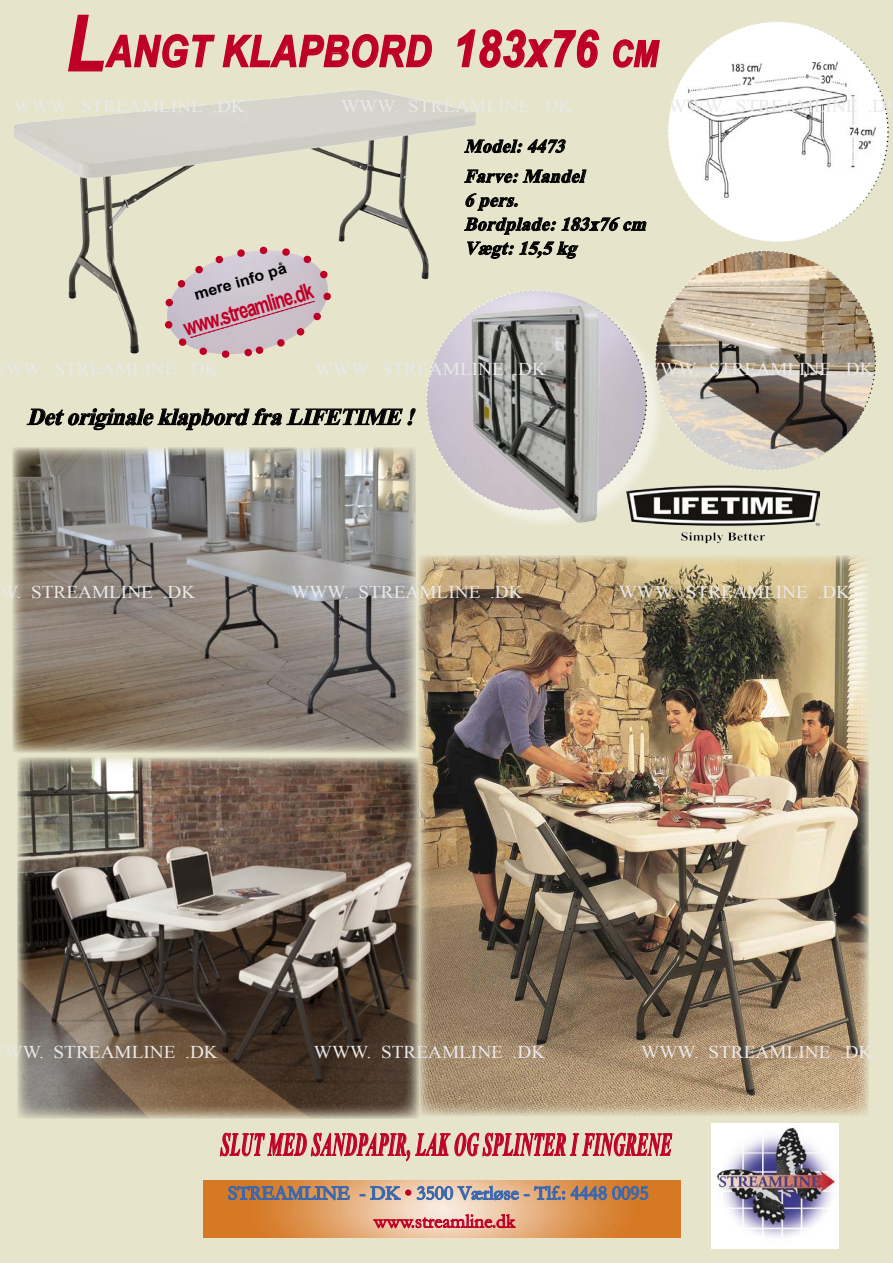
<style>
.page{position:relative;width:893px;height:1263px;background:#e6e4cb}
.page>*{position:absolute;margin:0;border:0;box-sizing:border-box;transform-origin:0 0}
.t1{font:italic 700 43.2px "Arial";letter-spacing:.02em;color:#be0027;scale:.83 1}
.t2{font:italic 700 32.4px "Times New Roman";letter-spacing:.03em;color:#be0027;scale:.51 1}
.t3{font:italic 700 23.55px "Times New Roman";color:#000}
.t4{font:700 22.5px "Arial";color:#be0027;scale:.74 1}
.t5{font:19.5px "Garamond";color:#be0027}
.t6{font:italic 700 18.45px/24px "Times New Roman";color:#000}
.t7{font:18px "Times New Roman";color:#e9e9e9;scale:1.07 1}
.t8{font:700 15px "Arial";color:#000;scale:1.07 1}
.s1{font-size:77.1px}
.s2{font-size:50.4px}
.s3{font-size:36px}
</style>
<div class="page">
<img style="left:203px;top:1180px;width:478px;height:57px">
<img style="left:667px;top:485px;width:152px;height:59px">
<img style="left:711px;top:1124px;width:128px;height:124px">
<svg style="left:475px;top:139px;width:91px;height:15px"></svg>
<svg style="left:475px;top:169px;width:112px;height:15px"></svg>
<svg style="left:475px;top:193px;width:43px;height:18px"></svg>
<svg style="left:475px;top:217px;width:172px;height:18px"></svg>
<svg style="left:475px;top:241px;width:104px;height:18px"></svg>
<svg style="left:475px;top:29px;width:125px;height:39px"></svg>
<svg style="left:613px;top:39px;width:47px;height:29px"></svg>
<svg style="left:227px;top:1180px;width:124px;height:43px;background:#be8557"></svg>
<svg style="left:359px;top:1180px;width:290px;height:51px;background:#cf9f82"></svg>
<div style="left:427px;top:291px;width:240px;height:240px;background:#fff;opacity:.5"></div>
<img style="left:427px;top:291px;width:219px;height:219px;border-radius:50%">
<img style="left:668px;top:22px;width:220px;height:220px;border-radius:50%">
<img style="left:419px;top:555px;width:450px;height:561px">
<img style="left:656px;top:251px;width:219px;height:220px;border-radius:50%">
<img style="left:13px;top:14px;width:462px;height:395px">
<img style="left:17px;top:757px;width:402px;height:361px">
<img style="left:12px;top:447px;width:403px;height:306px">
<svg style="left:26px;top:406px;width:390px;height:24px"></svg>
<img style="left:469px;top:300px;width:135px;height:226px">
<svg style="left:163px;top:247px;width:169px;height:111px"></svg>
<svg style="left:220px;top:1133px;width:453px;height:29px"></svg>
<h1 class="t1" style="left:66px;top:23px;width:715px"><span class="s1">L</span>ANGT KLAPBORD <span class="s2">183x76</span> <span class="s3">CM</span></h1>
<p class="t7" style="left:14px;top:94px;width:218px">WWW. STREAMLINE .DK</p>
<p class="t7" style="left:341px;top:94px;width:218px">WWW. STREAMLINE .DK</p>
<p class="t7" style="left:668px;top:94px;width:205px">WWW. STREAMLINE .D</p>
<p class="t6" style="left:464px;top:131px;width:128px;line-height:30px">Model:4473<br>Farve:Mandel</p>
<p class="t6" style="left:464px;top:188px;width:189px">6pers.<br>Bordplade:183x76cm<br>Vægt:15,5kg</p>
<p class="t8" style="left:192px;top:285px;width:91px;rotate:-16deg">mere info på</p>
<p class="t4" style="left:180px;top:313px;width:183px;rotate:-16deg">www.streamline.dk</p>
<p class="t7" style="left:5px;top:357px;width:201px">WW. STREAMLINE .DK</p>
<p class="t7" style="left:315px;top:357px;width:218px">WWW. STREAMLINE .DK</p>
<p class="t7" style="left:642px;top:357px;width:218px">WWW. STREAMLINE .DK</p>
<h3 class="t3" style="left:27px;top:400px;width:396px">DetoriginaleklapbordfraLIFETIME!</h3>
<p class="t7" style="left:0;top:580px;width:184px">W. STREAMLINE .DK</p>
<p class="t7" style="left:291px;top:580px;width:218px">WWW. STREAMLINE .DK</p>
<p class="t7" style="left:619px;top:580px;width:218px">WWW. STREAMLINE .DK</p>
<p class="t7" style="left:5px;top:1039px;width:201px">WW. STREAMLINE .DK</p>
<p class="t7" style="left:314px;top:1039px;width:218px">WWW. STREAMLINE .DK</p>
<p class="t7" style="left:641px;top:1039px;width:218px">WWW. STREAMLINE .DK</p>
<h2 class="t2" style="left:221px;top:1122px;width:885px">SLUT MED SANDPAPIR, LAK OG SPLINTER I FINGRENE</h2>
<p class="t5" style="left:374px;top:1208px;width:143px">www.streamline.dk</p>
</div>
